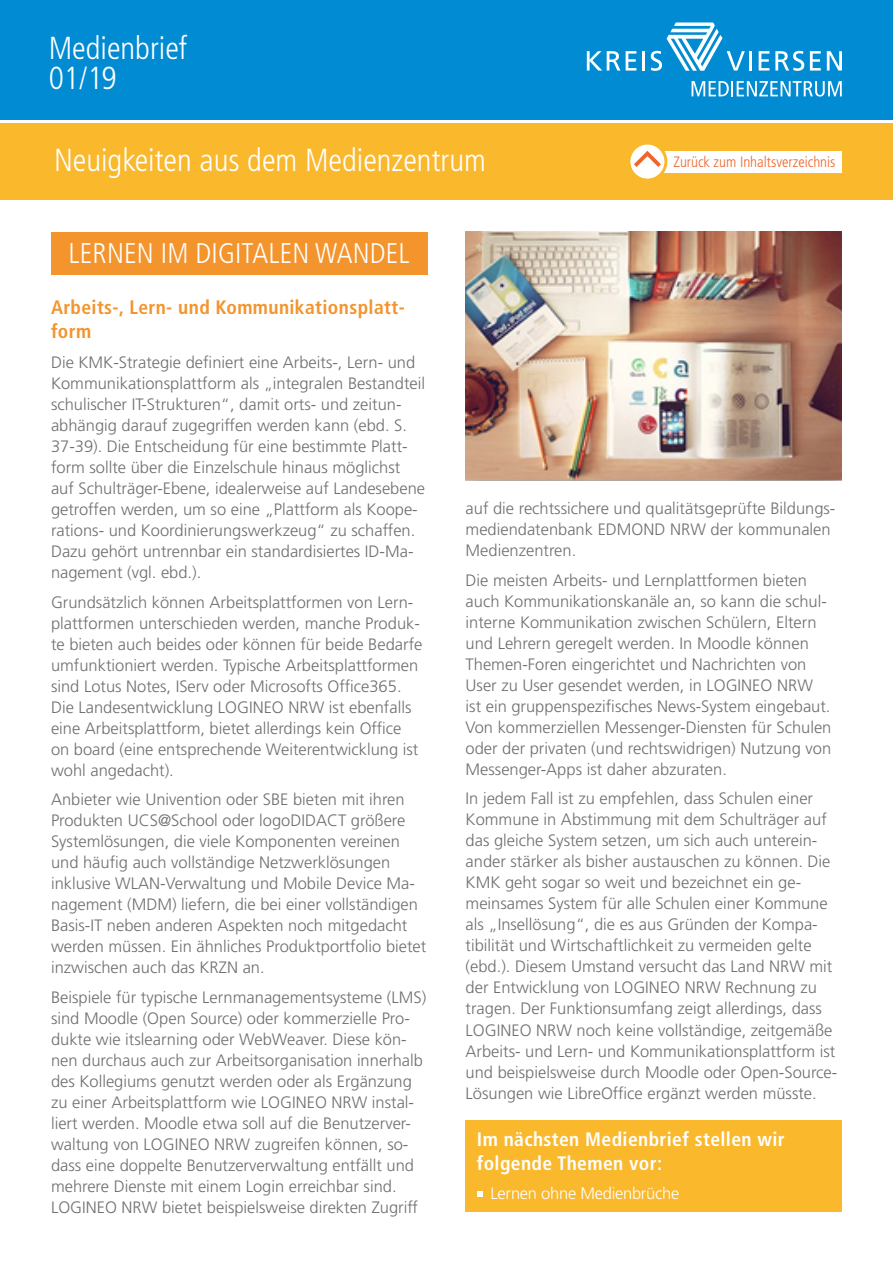
<style>
.page{position:relative;width:893px;height:1263px;background:#fff}
.page>*{position:absolute;margin:0;border:0;box-sizing:border-box;transform-origin:0 0}
.t1{font:300 condensed 31.8px/30px "Frutiger LT Std";color:#fff}
.t2{font:300 condensed 28.5px "Frutiger LT Std";letter-spacing:.005em;color:#fff}
.t3{font:700 condensed 19.5px/24px "Frutiger LT Std";letter-spacing:.02em;color:#fff}
.t4{font:700 condensed 19.5px/24px "Frutiger LT Std";letter-spacing:.02em;color:#f3942d}
.t5{font:300 16.5px/21px "Frutiger LT Std";color:#706f6f}
.t6{font:300 16.5px "Frutiger LT Std";letter-spacing:-.015em;color:#fff}
.t7{font:300 condensed 15px "Frutiger LT Std";color:#ec672c}
</style>
<div class="page">
<div style="left:0;top:123px;width:893px;height:77px;background:#fab82d"></div>
<div style="left:0;top:0;width:893px;height:119px;background:#008bd2"></div>
<div style="left:659px;top:151px;width:183px;height:21px;background:#fff"></div>
<svg style="left:629px;top:143px;width:37px;height:37px"></svg>
<div style="left:627px;top:142px;width:40px;height:40px;border:3px solid #fab82d;border-radius:50%"></div>
<svg style="left:634px;top:151px;width:27px;height:16px"></svg>
<svg style="left:587px;top:51px;width:33px;height:20px"></svg>
<svg style="left:626px;top:51px;width:10px;height:20px"></svg>
<hr style="left:643px;top:51px;width:2px;height:20px;background:#fff">
<svg style="left:651px;top:22px;width:94px;height:49px"></svg>
<hr style="left:749px;top:51px;width:3px;height:20px;background:#fff">
<svg style="left:759px;top:51px;width:10px;height:20px"></svg>
<svg style="left:775px;top:51px;width:29px;height:20px"></svg>
<svg style="left:810px;top:51px;width:11px;height:20px"></svg>
<svg style="left:827px;top:51px;width:15px;height:20px"></svg>
<svg style="left:692px;top:81px;width:150px;height:16px"></svg>
<div style="left:51px;top:232px;width:376px;height:43px;background:#f3942d"></div>
<div style="left:466px;top:1120px;width:376px;height:92px;background:#fab82d"></div>
<svg style="left:477px;top:1191px;width:5px;height:5px"></svg>
<img style="left:466px;top:232px;width:376px;height:248px">
<h1 class="t1" style="left:49px;top:33px;width:140px">Medienbrief<br>01/19</h1>
<h1 class="t1" style="left:54px;top:146px;width:433px">Neuigkeiten aus dem Medienzentrum</h1>
<p class="t7" style="left:673px;top:154px;width:164px">Zurück zum Inhaltsverzeichnis</p>
<h2 class="t2" style="left:69px;top:237px;width:343px">LERNEN IM DIGITALEN WANDEL</h2>
<p class="t4" style="left:51px;top:296px;width:355px">Arbeits-, Lern- und Kommunikationsplatt&shy;form</p>
<p class="t5" style="left:51px;top:352px;width:376px">Die KMK-Strategie definiert eine Arbeits-, Lern- und Kommunikationsplattform als „integralen Bestandteil schulischer IT-Strukturen“, damit orts- und zeitun&shy;abhängig darauf zugegriffen werden kann (ebd. S.<br>37-39). Die Entscheidung für eine bestimmte Platt&shy;form sollte über die Einzelschule hinaus möglichst auf Schulträger-Ebene, idealerweise auf Landesebene getroffen werden, um so eine „Plattform als Koope&shy;rations- und Koordinierungswerkzeug“ zu schaffen.<br>Dazu gehört untrennbar ein standardisiertes ID-Ma&shy;nagement (vgl. ebd.).</p>
<p class="t5" style="left:51px;top:591px;width:373px">Grundsätzlich können Arbeitsplattformen von Lern&shy;plattformen unterschieden werden, manche Produk&shy;te bieten auch beides oder können für beide Bedarfe umfunktioniert werden. Typische Arbeitsplattformen sind Lotus Notes, IServ oder Microsofts Office365.<br>Die Landesentwicklung LOGINEO NRW ist ebenfalls eine Arbeitsplattform, bietet allerdings kein Office on board (eine entsprechende Weiterentwicklung ist wohl angedacht).</p>
<p class="t5" style="left:51px;top:789px;width:377px">Anbieter wie Univention oder SBE bieten mit ihren Produkten UCS@School oder logoDIDACT größere Systemlösungen, die viele Komponenten vereinen und häufig auch vollständige Netzwerklösungen inklusive WLAN-Verwaltung und Mobile Device Ma&shy;nagement (MDM) liefern, die bei einer vollständigen Basis-IT neben anderen Aspekten noch mitgedacht werden müssen. Ein ähnliches Produktportfolio bietet inzwischen auch das KRZN an.</p>
<p class="t5" style="left:51px;top:987px;width:377px">Beispiele für typische Lernmanagementsysteme (LMS) sind Moodle (Open Source) oder kommerzielle Pro&shy;dukte wie itslearning oder WebWeaver. Diese kön&shy;nen durchaus auch zur Arbeitsorganisation innerhalb des Kollegiums genutzt werden oder als Ergänzung zu einer Arbeitsplattform wie LOGINEO NRW instal&shy;liert werden. Moodle etwa soll auf die Benutzerver&shy;waltung von LOGINEO NRW zugreifen können, so&shy;dass eine doppelte Benutzerverwaltung entfällt und mehrere Dienste mit einem Login erreichbar sind.<br>LOGINEO NRW bietet beispielsweise direkten Zugriff</p>
<p class="t5" style="left:466px;top:498px;width:371px">auf die rechtssichere und qualitätsgeprüfte Bildungs&shy;mediendatenbank EDMOND NRW der kommunalen<br>Medienzentren.</p>
<p class="t5" style="left:466px;top:570px;width:367px">Die meisten Arbeits- und Lernplattformen bieten auch Kommunikationskanäle an, so kann die schul&shy;interne Kommunikation zwischen Schülern, Eltern und Lehrern geregelt werden. In Moodle können Themen-Foren eingerichtet und Nachrichten von User zu User gesendet werden, in LOGINEO NRW ist ein gruppenspezifisches News-System eingebaut.<br>Von kommerziellen Messenger-Diensten für Schulen oder der privaten (und rechtswidrigen) Nutzung von Messenger-Apps ist daher abzuraten.</p>
<p class="t5" style="left:466px;top:788px;width:373px">In jedem Fall ist zu empfehlen, dass Schulen einer Kommune in Abstimmung mit dem Schulträger auf das gleiche System setzen, um sich auch unterein&shy;ander stärker als bisher austauschen zu können. Die KMK geht sogar so weit und bezeichnet ein ge&shy;meinsames System für alle Schulen einer Kommune als „Insellösung“, die es aus Gründen der Kompa&shy;tibilität und Wirtschaftlichkeit zu vermeiden gelte (ebd.). Diesem Umstand versucht das Land NRW mit der Entwicklung von LOGINEO NRW Rechnung zu tragen. Der Funktionsumfang zeigt allerdings, dass LOGINEO NRW noch keine vollständige, zeitgemäße Arbeits- und Lern- und Kommunikationsplattform ist und beispielsweise durch Moodle oder Open-Source-Lösungen wie LibreOffice ergänzt werden müsste.</p>
<p class="t3" style="left:477px;top:1127px;width:309px">Im nächsten Medienbrief stellen wir folgende Themen vor:</p>
<p class="t6" style="left:490px;top:1184px;width:190px">Lernen ohne Medienbrüche</p>
</div>
